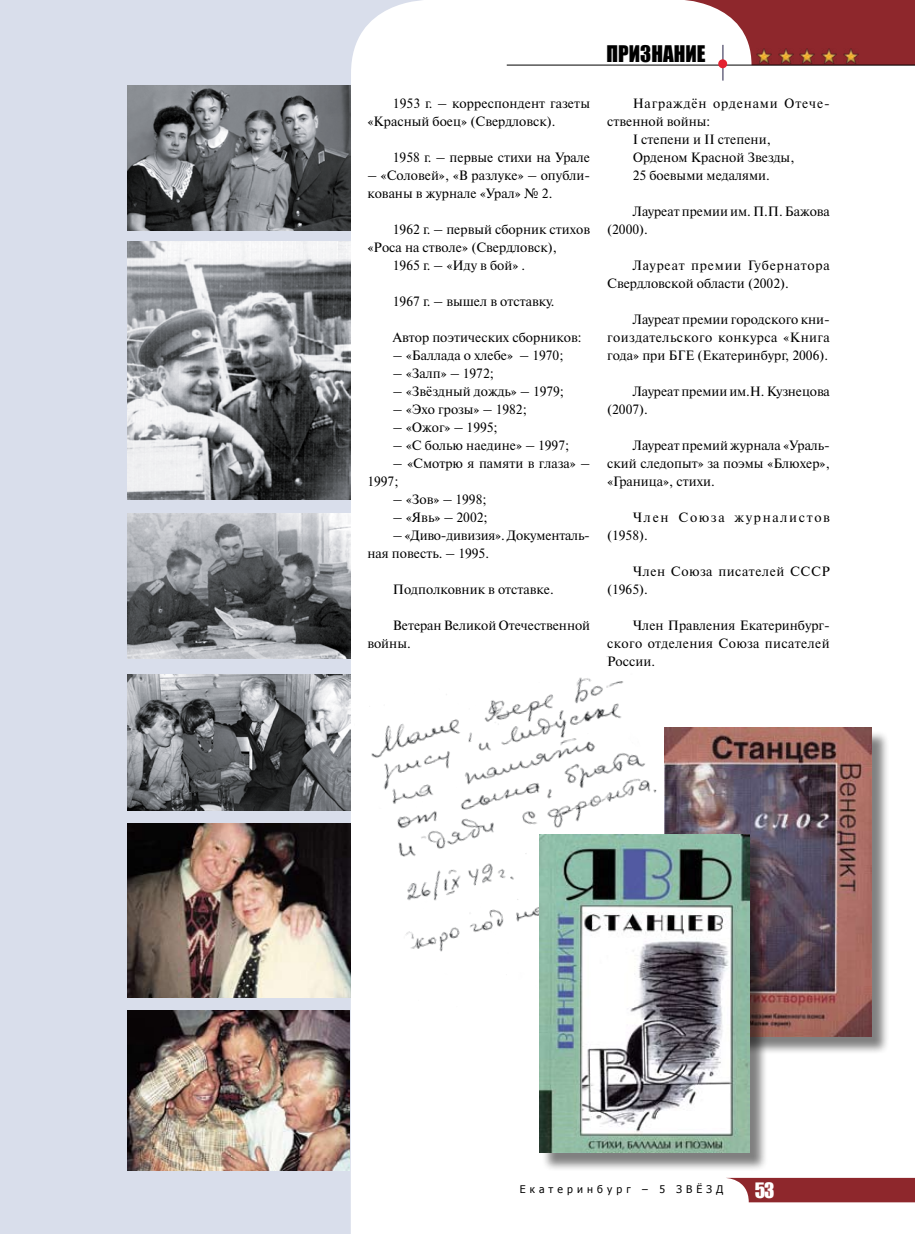
<style>
.page{position:relative;width:915px;height:1234px;background:#fff}
.page>*{position:absolute;margin:0;border:0;box-sizing:border-box;transform-origin:0 0}
.t1{font:21px "Impact";color:#000}
.t2{font:19.5px "Impact";color:#fff}
.t3{font:13.5px/18px "Newton C";color:#000}
.t4{font:13.5px/18px "Newton C";letter-spacing:.04em;color:#000}
.t5{font:13.5px/18px "Newton C";letter-spacing:.125em;color:#000}
.t6{font:13.5px "Newton C";letter-spacing:.06em;color:#000}
.t7{font:10.5px "Tahoma";letter-spacing:.39em;color:#000}
</style>
<div class="page">
<svg style="left:726px;top:1177px;width:188px;height:24px"></svg>
<svg style="left:676px;top:0;width:238px;height:65px"></svg>
<hr style="left:506px;top:65px;width:408px;height:1px;background:#000">
<hr style="left:722px;top:45px;width:1px;height:36px;background:#211f45">
<div style="left:718px;top:59px;width:9px;height:9px;background:#e42130;border-radius:50%"></div>
<img style="left:842px;top:49px;width:15px;height:14px">
<img style="left:821px;top:49px;width:15px;height:14px">
<img style="left:799px;top:49px;width:15px;height:14px">
<img style="left:777px;top:49px;width:16px;height:14px">
<img style="left:756px;top:49px;width:15px;height:14px">
<svg style="left:0;top:0;width:422px;height:1233px;fill:#d9deeb"></svg>
<img style="left:128px;top:241px;width:222px;height:258px">
<img style="left:350px;top:644px;width:307px;height:372px">
<div style="left:667px;top:729px;width:229px;height:332px;background:#000;opacity:.5"></div>
<img style="left:664px;top:727px;width:206px;height:309px">
<div style="left:541px;top:836px;width:233px;height:341px;background:#000;opacity:.5"></div>
<img style="left:539px;top:833px;width:209px;height:319px">
<img style="left:128px;top:1010px;width:222px;height:159px">
<img style="left:128px;top:513px;width:222px;height:145px">
<img style="left:128px;top:823px;width:222px;height:174px">
<img style="left:128px;top:674px;width:222px;height:136px">
<img style="left:128px;top:85px;width:222px;height:145px">
<p class="t3" style="left:367px;top:94px;width:224px;text-indent:26px">1953 г. – корреспондент газеты «Красный боец» (Свердловск).</p>
<p class="t3" style="left:393px;top:148px;width:199px">1958 г. – первые стихи на Урале</p>
<p class="t3" style="left:367px;top:166px;width:224px">– «Соловей», «В разлуке» – опубли&shy;кованы в журнале «Урал» № 2.</p>
<p class="t3" style="left:393px;top:220px;width:198px">1962 г. – первый сборник стихов</p>
<p class="t3" style="left:367px;top:238px;width:191px">«Роса на стволе» (Свердловск),</p>
<p class="t3" style="left:393px;top:256px;width:134px">1965 г. – «Иду в бой» .</p>
<p class="t3" style="left:393px;top:292px;width:163px">1967 г. – вышел в отставку.</p>
<p class="t3" style="left:393px;top:328px;width:190px">Автор поэтических сборников:</p>
<p class="t3" style="left:393px;top:346px;width:172px">– «Баллада о хлебе» – 1970;</p>
<p class="t3" style="left:393px;top:364px;width:102px">– «Залп» – 1972;</p>
<p class="t3" style="left:393px;top:382px;width:173px">– «Звёздный дождь» – 1979;</p>
<p class="t3" style="left:393px;top:400px;width:135px">– «Эхо грозы» – 1982;</p>
<p class="t3" style="left:393px;top:418px;width:106px">– «Ожог» – 1995;</p>
<p class="t3" style="left:393px;top:436px;width:178px">– «С болью наедине» – 1997;</p>
<p class="t3" style="left:367px;top:454px;width:224px;text-indent:26px">– «Смотрю я памяти в глаза» –<br>1997;</p>
<p class="t3" style="left:393px;top:490px;width:95px">– «Зов» – 1998;</p>
<p class="t3" style="left:393px;top:508px;width:96px">– «Явь» – 2002;</p>
<p class="t3" style="left:367px;top:526px;width:224px;text-indent:26px">– «Диво-дивизия». Документаль&shy;ная повесть. – 1995.</p>
<p class="t3" style="left:393px;top:580px;width:162px">Подполковник в отставке.</p>
<p class="t3" style="left:367px;top:616px;width:224px;text-indent:26px">Ветеран Великой Отечественной войны.</p>
<h1 class="t1" style="left:606px;top:37px;width:100px">признание</h1>
<p class="t6" style="left:632px;top:96px;width:199px">Награждён орденами Отече-</p>
<p class="t3" style="left:607px;top:112px;width:105px">ственной войны:</p>
<p class="t3" style="left:632px;top:130px;width:140px">I степени и II степени,</p>
<p class="t3" style="left:632px;top:148px;width:163px">Орденом Красной Звезды,</p>
<p class="t3" style="left:632px;top:166px;width:139px">25 боевыми медалями.</p>
<p class="t3" style="left:607px;top:202px;width:224px;text-indent:26px">Лауреат премии им. П.П. Бажова (2000).</p>
<p class="t3" style="left:607px;top:256px;width:224px;text-indent:26px">Лауреат премии Губернатора<br>Свердловской области (2002).</p>
<p class="t3" style="left:607px;top:310px;width:224px;text-align:justify;text-indent:26px">Лауреат премии городского кни&shy;гоиздательского конкурса «Книга года» при БГЕ (Екатеринбург, 2006).</p>
<p class="t3" style="left:607px;top:382px;width:224px;text-indent:26px">Лауреат премии им.Н. Кузнецова (2007).</p>
<p class="t3" style="left:607px;top:436px;width:224px;text-align:justify;text-indent:26px">Лауреат премий журнала «Ураль&shy;ский следопыт» за поэмы «Блюхер», «Граница», стихи.</p>
<p class="t5" style="left:607px;top:508px;width:224px;text-indent:26px">Член Союза журналистов (1958).</p>
<p class="t4" style="left:607px;top:562px;width:224px;text-indent:26px">Член Союза писателей СССР (1965).</p>
<p class="t3" style="left:607px;top:616px;width:224px;text-align:justify;text-indent:26px">Член Правления Екатеринбург&shy;ского отделения Союза писателей России.</p>
<p class="t7" style="left:519px;top:1182px;width:205px">Екатеринбург – 5 звёзд</p>
<h2 class="t2" style="left:754px;top:1174px;width:21px">53</h2>
</div>
